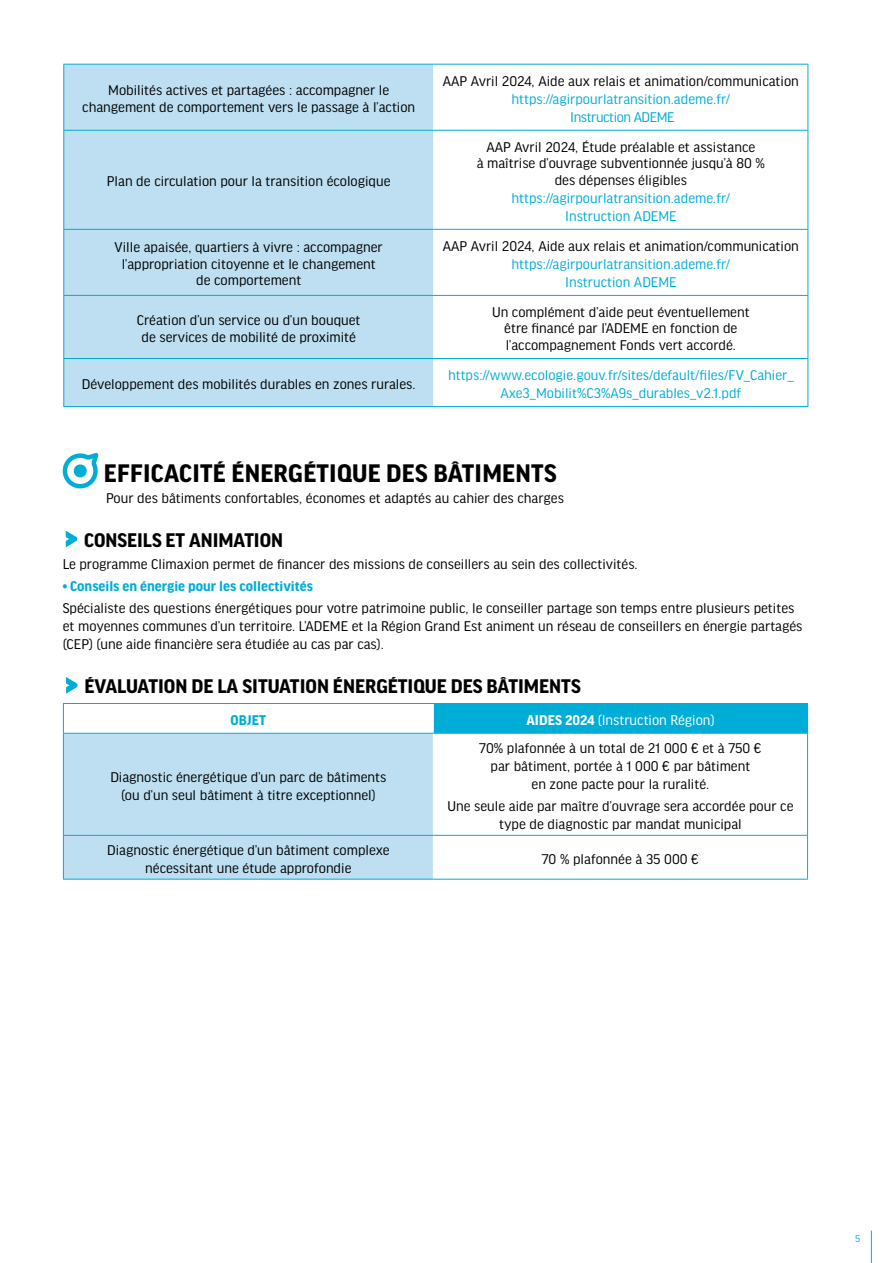
<style>
.page{position:relative;width:893px;height:1263px;background:#fff}
.page>*{position:absolute;margin:0;border:0;box-sizing:border-box;transform-origin:0 0}
.t1{font:700 27px "Good Headline Pro";letter-spacing:.01em;color:#000}
.t2{font:700 21px "Good Headline Pro";color:#000}
.t3{font:15px/16.5px "Good Headline Pro";color:#000;text-align:center}
.t4{font:15px/18px "Good Headline Pro";color:#00add7;text-align:center}
.t5{font:700 15px "Good Headline Pro";color:#00add7}
.t6{font:15px "Good Headline Pro";color:#fff}
.t7{font:10.5px "Good Headline Pro";color:#00add7}
.s1{font-weight:700}
</style>
<div class="page">
<hr style="left:871px;top:1231px;width:1px;height:32px;background:#00add7">
<div style="left:64px;top:65px;width:369px;height:341px;background:#bddff1"></div>
<svg style="left:434px;top:129px;width:373px;height:166px"></svg>
<hr style="left:63px;top:65px;width:1px;height:65px;background:#00add7">
<hr style="left:63px;top:131px;width:1px;height:98px;background:#00add7">
<hr style="left:63px;top:230px;width:1px;height:65px;background:#00add7">
<hr style="left:63px;top:296px;width:1px;height:62px;background:#00add7">
<hr style="left:63px;top:359px;width:1px;height:47px;background:#00add7">
<hr style="left:63px;top:64px;width:371px;height:1px;background:#00add7">
<hr style="left:63px;top:130px;width:371px;height:1px;background:#00add7">
<hr style="left:63px;top:229px;width:371px;height:1px;background:#00add7">
<hr style="left:63px;top:295px;width:371px;height:1px;background:#00add7">
<hr style="left:63px;top:358px;width:371px;height:1px;background:#00add7">
<hr style="left:63px;top:406px;width:371px;height:1px;background:#00add7">
<hr style="left:807px;top:65px;width:1px;height:65px;background:#00add7">
<hr style="left:807px;top:131px;width:1px;height:98px;background:#00add7">
<hr style="left:807px;top:230px;width:1px;height:65px;background:#00add7">
<hr style="left:807px;top:296px;width:1px;height:62px;background:#00add7">
<hr style="left:807px;top:359px;width:1px;height:47px;background:#00add7">
<hr style="left:434px;top:64px;width:374px;height:1px;background:#00add7">
<hr style="left:434px;top:130px;width:374px;height:1px;background:#00add7">
<hr style="left:434px;top:229px;width:374px;height:1px;background:#00add7">
<hr style="left:434px;top:295px;width:374px;height:1px;background:#00add7">
<hr style="left:434px;top:358px;width:374px;height:1px;background:#00add7">
<hr style="left:434px;top:406px;width:374px;height:1px;background:#00add7">
<svg style="left:62px;top:453px;width:37px;height:36px"></svg>
<svg style="left:83px;top:732px;width:724px;height:147px"></svg>
<div style="left:433px;top:703px;width:374px;height:30px;background:#00add7"></div>
<div style="left:64px;top:734px;width:369px;height:145px;background:#bddff1"></div>
<svg style="left:433px;top:704px;width:1px;height:29px"></svg>
<hr style="left:433px;top:734px;width:1px;height:101px;background:#fff">
<hr style="left:433px;top:836px;width:1px;height:43px;background:#fff">
<svg style="left:62px;top:677px;width:21px;height:56px"></svg>
<hr style="left:63px;top:703px;width:370px;height:1px;background:#00add7">
<hr style="left:433px;top:703px;width:375px;height:1px;background:#00add7">
<svg style="left:807px;top:704px;width:1px;height:29px"></svg>
<hr style="left:63px;top:734px;width:1px;height:101px;background:#00add7">
<hr style="left:807px;top:734px;width:1px;height:101px;background:#00add7">
<hr style="left:63px;top:836px;width:1px;height:43px;background:#00add7">
<hr style="left:63px;top:835px;width:370px;height:1px;background:#00add7">
<hr style="left:433px;top:835px;width:375px;height:1px;background:#00add7">
<hr style="left:807px;top:836px;width:1px;height:43px;background:#00add7">
<hr style="left:63px;top:879px;width:370px;height:1px;background:#00add7">
<hr style="left:433px;top:879px;width:375px;height:1px;background:#00add7">
<hr style="left:63px;top:733px;width:370px;height:1px;background:#00add7">
<hr style="left:433px;top:733px;width:375px;height:1px;background:#00add7">
<svg style="left:65px;top:531px;width:13px;height:16px"></svg>
<p class="t3" style="left:82px;top:83px;width:334px">Mobilités actives et partagées : accompagner le changement de comportement vers le passage à l’action</p>
<p class="t3" style="left:107px;top:173px;width:285px">Plan de circulation pour la transition écologique</p>
<p class="t3" style="left:443px;top:73px;width:357px">AAP Avril 2024, Aide aux relais et animation/communication</p>
<p class="t4" style="left:511px;top:90px;width:220px">https://agirpourlatransition.ademe.fr/<br>Instruction ADEME</p>
<p class="t3" style="left:477px;top:139px;width:290px">AAP Avril 2024, Étude préalable et assistance<br>à maîtrise d’ouvrage subventionnée jusqu’à 80 % des dépenses éligibles</p>
<p class="t4" style="left:511px;top:189px;width:220px">https://agirpourlatransition.ademe.fr/<br>Instruction ADEME</p>
<p class="t3" style="left:115px;top:239px;width:270px">Ville apaisée, quartiers à vivre : accompagner l’appropriation citoyenne et le changement de comportement</p>
<p class="t3" style="left:443px;top:238px;width:357px">AAP Avril 2024, Aide aux relais et animation/communication</p>
<p class="t4" style="left:511px;top:255px;width:220px">https://agirpourlatransition.ademe.fr/<br>Instruction ADEME</p>
<p class="t3" style="left:137px;top:312px;width:225px;text-align:left">Création d’un service ou d’un bouquet de services de mobilité de proximité</p>
<p class="t3" style="left:492px;top:304px;width:259px">Un complément d’aide peut éventuellement être financé par l’ADEME en fonction de l’accompagnement Fonds vert accordé.</p>
<p class="t3" style="left:82px;top:376px;width:335px">Développement des mobilités durables en zones rurales.</p>
<p class="t4" style="left:448px;top:366px;width:347px">https://www.ecologie.gouv.fr/sites/default/files/FV_Cahier_<br>Axe3_Mobilit%C3%A9s_durables_v2.1.pdf</p>
<h1 class="t1" style="left:104px;top:461px;width:454px">EFFICACITÉ ÉNERGÉTIQUE DES BÂTIMENTS</h1>
<p class="t3" style="left:106px;top:490px;width:459px">Pour des bâtiments confortables, économes et adaptés au cahier des charges</p>
<h2 class="t2" style="left:84px;top:530px;width:200px">CONSEILS ET ANIMATION</h2>
<p class="t3" style="left:63px;top:556px;width:576px">Le programme Climaxion permet de financer des missions de conseillers au sein des collectivités.</p>
<p class="t5" style="left:63px;top:579px;width:252px">• Conseils en énergie pour les collectivités</p>
<p class="t3" style="left:63px;top:600px;width:741px;line-height:18px;text-align:left">Spécialiste des questions énergétiques pour votre patrimoine public, le conseiller partage son temps entre plusieurs petites et moyennes communes d’un territoire. L’ADEME et la Région Grand Est animent un réseau de conseillers en énergie partagés (CEP) (une aide financière sera étudiée au cas par cas).</p>
<h2 class="t2" style="left:84px;top:676px;width:498px">ÉVALUATION DE LA SITUATION ÉNERGÉTIQUE DES BÂTIMENTS</h2>
<p class="t5" style="left:231px;top:713px;width:37px">OBJET</p>
<p class="t6" style="left:526px;top:713px;width:190px"><span class="s1">AIDES 2024</span> (Instruction Région)</p>
<p class="t3" style="left:110px;top:768px;width:278px;line-height:18px">Diagnostic énergétique d’un parc de bâtiments (ou d’un seul bâtiment à titre exceptionnel)</p>
<p class="t3" style="left:479px;top:739px;width:284px;line-height:18px">70% plafonnée à un total de 21 000 € et à 750 € par bâtiment, portée à 1 000 € par bâtiment<br>en zone pacte pour la ruralité.</p>
<p class="t3" style="left:447px;top:797px;width:348px;line-height:18px">Une seule aide par maître d’ouvrage sera accordée pour ce type de diagnostic par mandat municipal</p>
<p class="t3" style="left:107px;top:841px;width:284px;line-height:18px">Diagnostic énergétique d’un bâtiment complexe nécessitant une étude approfondie</p>
<p class="t3" style="left:542px;top:851px;width:159px">70 % plafonnée à 35 000 €</p>
<p class="t7" style="left:855px;top:1233px;width:7px">5</p>
</div>
